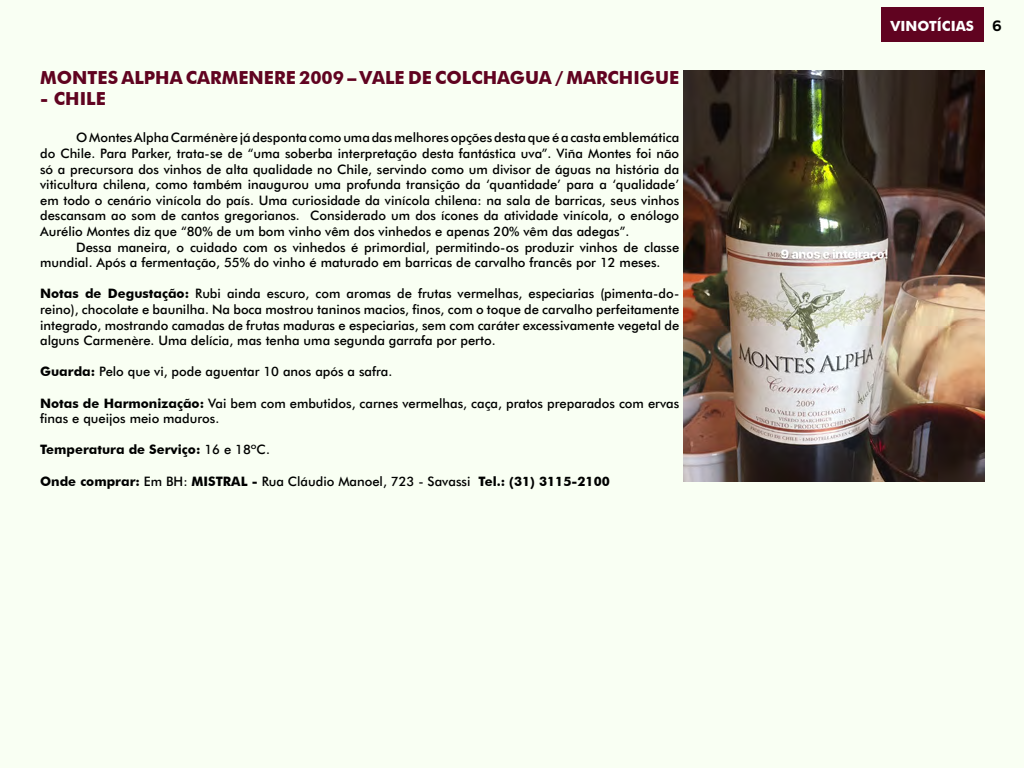
<style>
.page{position:relative;width:1024px;height:768px;background:#f9fff3}
.page>*{position:absolute;margin:0;border:0;box-sizing:border-box;transform-origin:0 0}
.t1{font:700 18px "Futura BT";color:#600320}
.t2{font:700 14px "Futura BT";color:#fff}
.t3{font:500 13px/15.6px "Futura BT";color:#000}
.t4{font:700 13px "Futura BT";color:#000}
.s1{font-weight:700}
.s2{font-weight:500}
.s3{font-family:"Kontrapunkt Bob";font-size:15px;color:#000}
</style>
<div class="page">
<div style="left:881px;top:7px;width:103px;height:35px;background:#600320"></div>
<img style="left:683px;top:70px;width:302px;height:412px">
<h1 class="t1" style="left:40px;top:66px;width:641px">MONTES ALPHA CARMENERE 2009 – VALE DE COLCHAGUA / MARCHIGUE</h1>
<h1 class="t1" style="left:40px;top:88px;width:67px">- CHILE</h1>
<p class="t3" style="left:40px;top:130px;width:25px">O</p>
<p class="t3" style="left:40px;top:130px;width:641px;text-indent:49px">Montes Alpha Carménère já desponta como uma das melhores opções desta que é a casta emblemática do Chile. Para Parker, trata-se de “uma soberba interpretação desta fantástica uva”. Viña Montes foi não só a precursora dos vinhos de alta qualidade no Chile, servindo como um divisor de águas na história da viticultura chilena, como também inaugurou uma profunda transição da ‘quantidade’ para a ‘qualidade’ em todo o cenário vinícola do país. Uma curiosidade da vinícola chilena: na sala de barricas, seus vinhos descansam ao som de cantos gregorianos. Considerado um dos ícones da atividade vinícola, o enólogo Aurélio Montes diz que “80% de um bom vinho vêm dos vinhedos e apenas 20% vêm das adegas”.<br>D</p>
<p class="t3" style="left:40px;top:239px;width:641px;text-indent:46px">essa maneira, o cuidado com os vinhedos é primordial, permitindo-os produzir vinhos de classe mundial. Após a fermentação, 55% do vinho é maturado em barricas de carvalho francês por 12 meses.</p>
<p class="t3" style="left:40px;top:286px;width:641px;text-align:justify"><span class="s1">Notas de Degustação:</span> Rubi ainda escuro, com aromas de frutas vermelhas, especiarias (pimenta-do&shy;reino), chocolate e baunilha. Na boca mostrou taninos macios, finos, com o toque de carvalho perfeitamente integrado, mostrando camadas de frutas maduras e especiarias, sem com caráter excessivamente vegetal de alguns Carmenère. Uma delícia, mas tenha uma segunda garrafa por perto.</p>
<p class="t3" style="left:40px;top:364px;width:354px"><span class="s1">Guarda:</span> Pelo que vi, pode aguentar 10 anos após a safra.</p>
<p class="t3" style="left:40px;top:395px;width:641px"><span class="s1">Notas de Harmonização:</span> Vai bem com embutidos, carnes vermelhas, caça, pratos preparados com ervas finas e queijos meio maduros.</p>
<p class="t4" style="left:40px;top:442px;width:231px">Temperatura de Serviço: <span class="s2">16 e 18ºC.</span></p>
<p class="t4" style="left:40px;top:473px;width:571px">Onde comprar: <span class="s2">Em BH:</span> MISTRAL - <span class="s2">Rua Cláudio Manoel, 723 - Savassi</span> Tel.: (31) 3115-2100</p>
<p class="t2" style="left:891px;top:18px;width:112px">vinotícias <span class="s3">6</span></p>
</div>
